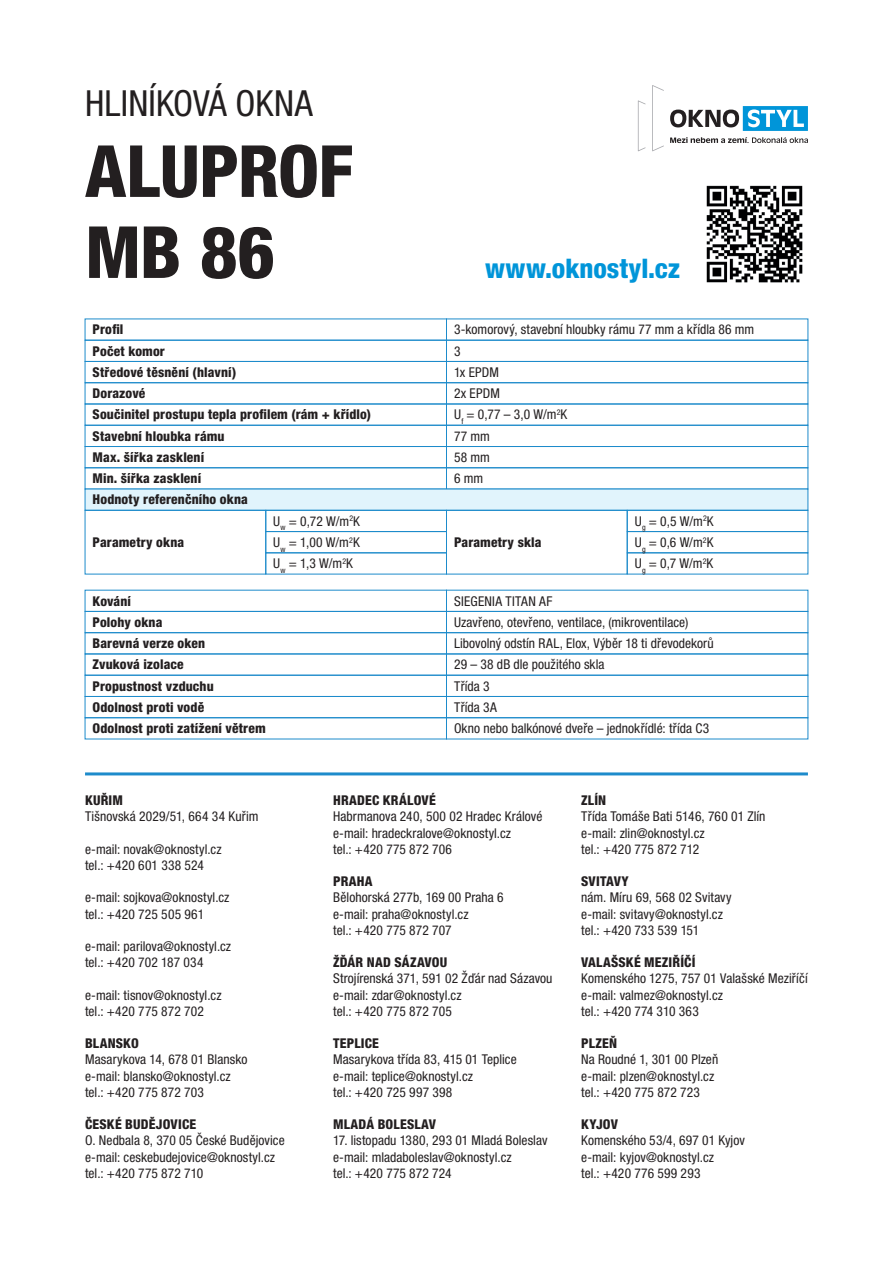
<style>
.page{position:relative;width:893px;height:1263px;background:#fff}
.page>*{position:absolute;margin:0;border:0;box-sizing:border-box;transform-origin:0 0}
.t1{font:800 condensed 72px/81px "Helvetica Neue LT Pro";letter-spacing:-.01em;color:#231f20}
.t2{font:condensed 36px "Helvetica Neue LT Pro";letter-spacing:.005em;color:#231f20}
.t3{font:800 condensed 27px "Helvetica Neue LT Pro";color:#0095d9}
.t4{font:condensed 13.5px/16.2px "Helvetica Neue LT Pro";letter-spacing:.005em;color:#231f20}
.t5{font:800 condensed 13.5px "Helvetica Neue LT Pro";letter-spacing:.01em;color:#231f20}
</style>
<div class="page">
<div style="left:85px;top:340px;width:362px;height:22px;border:1px solid #1d8bcb"></div>
<div style="left:446px;top:340px;width:362px;height:22px;border:1px solid #1d8bcb"></div>
<div style="left:85px;top:361px;width:362px;height:22px;border:1px solid #1d8bcb"></div>
<div style="left:446px;top:361px;width:362px;height:22px;border:1px solid #1d8bcb"></div>
<div style="left:85px;top:382px;width:362px;height:22px;border:1px solid #1d8bcb"></div>
<div style="left:446px;top:382px;width:362px;height:22px;border:1px solid #1d8bcb"></div>
<div style="left:85px;top:404px;width:362px;height:22px;border:1px solid #1d8bcb"></div>
<div style="left:446px;top:404px;width:362px;height:22px;border:1px solid #1d8bcb"></div>
<div style="left:85px;top:425px;width:362px;height:22px;border:1px solid #1d8bcb"></div>
<div style="left:446px;top:425px;width:362px;height:22px;border:1px solid #1d8bcb"></div>
<div style="left:85px;top:446px;width:362px;height:22px;border:1px solid #1d8bcb"></div>
<div style="left:446px;top:446px;width:362px;height:22px;border:1px solid #1d8bcb"></div>
<div style="left:85px;top:467px;width:362px;height:22px;border:1px solid #1d8bcb"></div>
<div style="left:446px;top:467px;width:362px;height:22px;border:1px solid #1d8bcb"></div>
<svg style="left:84px;top:488px;width:725px;height:87px"></svg>
<div style="left:627px;top:510px;width:181px;height:22px;border:1px solid #1d8bcb"></div>
<div style="left:627px;top:531px;width:181px;height:22px;border:1px solid #1d8bcb"></div>
<div style="left:627px;top:552px;width:181px;height:22px;border:1px solid #1d8bcb"></div>
<div style="left:85px;top:611px;width:362px;height:22px;border:1px solid #1d8bcb"></div>
<div style="left:446px;top:611px;width:362px;height:22px;border:1px solid #1d8bcb"></div>
<div style="left:85px;top:632px;width:362px;height:22px;border:1px solid #1d8bcb"></div>
<div style="left:446px;top:632px;width:362px;height:22px;border:1px solid #1d8bcb"></div>
<div style="left:85px;top:653px;width:362px;height:23px;border:1px solid #1d8bcb"></div>
<div style="left:446px;top:653px;width:362px;height:23px;border:1px solid #1d8bcb"></div>
<div style="left:85px;top:675px;width:362px;height:22px;border:1px solid #1d8bcb"></div>
<div style="left:446px;top:675px;width:362px;height:22px;border:1px solid #1d8bcb"></div>
<div style="left:85px;top:696px;width:362px;height:22px;border:1px solid #1d8bcb"></div>
<div style="left:446px;top:696px;width:362px;height:22px;border:1px solid #1d8bcb"></div>
<div style="left:85px;top:717px;width:362px;height:22px;border:1px solid #1d8bcb"></div>
<div style="left:446px;top:717px;width:362px;height:22px;border:1px solid #1d8bcb"></div>
<hr style="left:85px;top:772px;width:723px;height:3px;background:#1d8bcb">
<svg style="left:670px;top:137px;width:138px;height:6px"></svg>
<svg style="left:670px;top:106px;width:138px;height:25px"></svg>
<svg style="left:652px;top:85px;width:12px;height:66px"></svg>
<svg style="left:638px;top:100px;width:8px;height:51px"></svg>
<img style="left:706px;top:185px;width:97px;height:98px">
<h2 class="t2" style="left:85px;top:82px;width:229px">HLINÍKOVÁ OKNA</h2>
<h1 class="t1" style="left:85px;top:130px;width:270px">ALUPROF<br>MB 86</h1>
<h3 class="t3" style="left:485px;top:252px;width:197px">www.oknostyl.cz</h3>
<p class="t5" style="left:93px;top:321px;width:32px">Profil</p>
<p class="t4" style="left:454px;top:321px;width:302px">3-komorový, stavební hloubky rámu 77 mm a křídla 86 mm</p>
<p class="t5" style="left:93px;top:342px;width:74px">Počet komor</p>
<p class="t4" style="left:454px;top:343px;width:8px">3</p>
<p class="t5" style="left:93px;top:364px;width:145px">Středové těsnění (hlavní)</p>
<p class="t4" style="left:454px;top:364px;width:47px">1x EPDM</p>
<p class="t5" style="left:93px;top:385px;width:54px">Dorazové</p>
<p class="t4" style="left:454px;top:385px;width:48px">2x EPDM</p>
<p class="t5" style="left:93px;top:406px;width:280px">Součinitel prostupu tepla profilem (rám + křídlo)</p>
<p class="t4" style="left:454px;top:406px;width:115px">U<sub>f</sub> = 0,77 – 3,0 W/m<sup>2</sup>K</p>
<p class="t5" style="left:93px;top:427px;width:134px">Stavební hloubka rámu</p>
<p class="t4" style="left:454px;top:428px;width:37px">77 mm</p>
<p class="t5" style="left:93px;top:449px;width:113px">Max. šířka zasklení</p>
<p class="t4" style="left:454px;top:449px;width:37px">58 mm</p>
<p class="t5" style="left:93px;top:470px;width:110px">Min. šířka zasklení</p>
<p class="t4" style="left:454px;top:470px;width:31px">6 mm</p>
<p class="t5" style="left:93px;top:491px;width:157px">Hodnoty referenčního okna</p>
<p class="t5" style="left:93px;top:534px;width:93px">Parametry okna</p>
<p class="t4" style="left:273px;top:510px;width:88px;line-height:21.3px;text-align:justify">U<sub>w</sub> = 0,72 W/m<sup>2</sup>K U<sub>w</sub> = 1,00 W/m<sup>2</sup>K U<sub>w</sub> = 1,3 W/m<sup>2</sup>K</p>
<p class="t5" style="left:454px;top:534px;width:89px">Parametry skla</p>
<p class="t4" style="left:635px;top:510px;width:80px;line-height:21.3px;text-align:justify">U<sub>g</sub> = 0,5 W/m<sup>2</sup>K U<sub>g</sub> = 0,6 W/m<sup>2</sup>K U<sub>g</sub> = 0,7 W/m<sup>2</sup>K</p>
<p class="t5" style="left:93px;top:592px;width:40px">Kování</p>
<p class="t4" style="left:454px;top:593px;width:100px">SIEGENIA TITAN AF</p>
<p class="t5" style="left:93px;top:614px;width:71px">Polohy okna</p>
<p class="t4" style="left:454px;top:614px;width:236px">Uzavřeno, otevřeno, ventilace, (mikroventilace)</p>
<p class="t5" style="left:93px;top:635px;width:114px">Barevná verze oken</p>
<p class="t4" style="left:454px;top:635px;width:261px">Libovolný odstín RAL, Elox, Výběr 18 ti dřevodekorů</p>
<p class="t5" style="left:93px;top:656px;width:93px">Zvuková izolace</p>
<p class="t4" style="left:454px;top:656px;width:152px">29 – 38 dB dle použitého skla</p>
<p class="t5" style="left:93px;top:677px;width:123px">Propustnost vzduchu</p>
<p class="t4" style="left:454px;top:678px;width:37px">Třída 3</p>
<p class="t5" style="left:93px;top:699px;width:113px">Odolnost proti vodě</p>
<p class="t4" style="left:454px;top:699px;width:44px">Třída 3A</p>
<p class="t5" style="left:93px;top:720px;width:175px">Odolnost proti zatížení větrem</p>
<p class="t4" style="left:454px;top:720px;width:257px">Okno nebo balkónové dveře – jednokřídlé: třída C3</p>
<p class="t5" style="left:85px;top:792px;width:39px">KUŘIM</p>
<p class="t4" style="left:85px;top:808px;width:175px">Tišnovská 2029/51, 664 34 Kuřim</p>
<p class="t4" style="left:85px;top:841px;width:138px">e-mail: novak@oknostyl.cz tel.: +420 601 338 524</p>
<p class="t4" style="left:85px;top:889px;width:146px">e-mail: sojkova@oknostyl.cz tel.: +420 725 505 961</p>
<p class="t4" style="left:85px;top:938px;width:148px">e-mail: parilova@oknostyl.cz tel.: +420 702 187 034</p>
<p class="t4" style="left:85px;top:987px;width:138px">e-mail: tisnov@oknostyl.cz tel.: +420 775 872 702</p>
<p class="t5" style="left:85px;top:1035px;width:55px">BLANSKO</p>
<p class="t4" style="left:85px;top:1051px;width:164px">Masarykova 14, 678 01 Blansko e-mail: blansko@oknostyl.cz tel.: +420 775 872 703</p>
<p class="t5" style="left:85px;top:1116px;width:113px">ČESKÉ BUDĚJOVICE</p>
<p class="t4" style="left:85px;top:1132px;width:201px">O. Nedbala 8, 370 05 České Budějovice e-mail: ceskebudejovice@oknostyl.cz tel.: +420 775 872 710</p>
<p class="t5" style="left:333px;top:792px;width:104px">HRADEC KRÁLOVÉ</p>
<p class="t4" style="left:333px;top:808px;width:211px">Habrmanova 240, 500 02 Hradec Králové e-mail: hradeckralove@oknostyl.cz<br>tel.: +420 775 872 706</p>
<p class="t5" style="left:333px;top:873px;width:41px">PRAHA</p>
<p class="t4" style="left:333px;top:889px;width:172px">Bělohorská 277b, 169 00 Praha 6 e-mail: praha@oknostyl.cz<br>tel.: +420 775 872 707</p>
<p class="t5" style="left:333px;top:954px;width:116px">ŽĎÁR NAD SÁZAVOU</p>
<p class="t4" style="left:333px;top:970px;width:221px">Strojírenská 371, 591 02 Žďár nad Sázavou e-mail: zdar@oknostyl.cz<br>tel.: +420 775 872 705</p>
<p class="t5" style="left:333px;top:1035px;width:47px">TEPLICE</p>
<p class="t4" style="left:333px;top:1051px;width:185px">Masarykova třída 83, 415 01 Teplice e-mail: teplice@oknostyl.cz<br>tel.: +420 725 997 398</p>
<p class="t5" style="left:333px;top:1116px;width:104px">MLADÁ BOLESLAV</p>
<p class="t4" style="left:333px;top:1132px;width:216px">17. listopadu 1380, 293 01 Mladá Boleslav e-mail: mladaboleslav@oknostyl.cz<br>tel.: +420 775 872 724</p>
<p class="t5" style="left:581px;top:792px;width:27px">ZLÍN</p>
<p class="t4" style="left:581px;top:808px;width:186px">Třída Tomáše Bati 5146, 760 01 Zlín e-mail: zlin@oknostyl.cz<br>tel.: +420 775 872 712</p>
<p class="t5" style="left:581px;top:873px;width:49px">SVITAVY</p>
<p class="t4" style="left:581px;top:889px;width:152px">nám. Míru 69, 568 02 Svitavy e-mail: svitavy@oknostyl.cz tel.: +420 733 539 151</p>
<p class="t5" style="left:581px;top:954px;width:116px">VALAŠSKÉ MEZIŘÍČÍ</p>
<p class="t4" style="left:581px;top:970px;width:228px">Komenského 1275, 757 01 Valašské Meziříčí e-mail: valmez@oknostyl.cz<br>tel.: +420 774 310 363</p>
<p class="t5" style="left:581px;top:1035px;width:37px">PLZEŇ</p>
<p class="t4" style="left:581px;top:1051px;width:139px">Na Roudné 1, 301 00 Plzeň e-mail: plzen@oknostyl.cz tel.: +420 775 872 723</p>
<p class="t5" style="left:581px;top:1116px;width:38px">KYJOV</p>
<p class="t4" style="left:581px;top:1132px;width:165px">Komenského 53/4, 697 01 Kyjov e-mail: kyjov@oknostyl.cz<br>tel.: +420 776 599 293</p>
</div>
